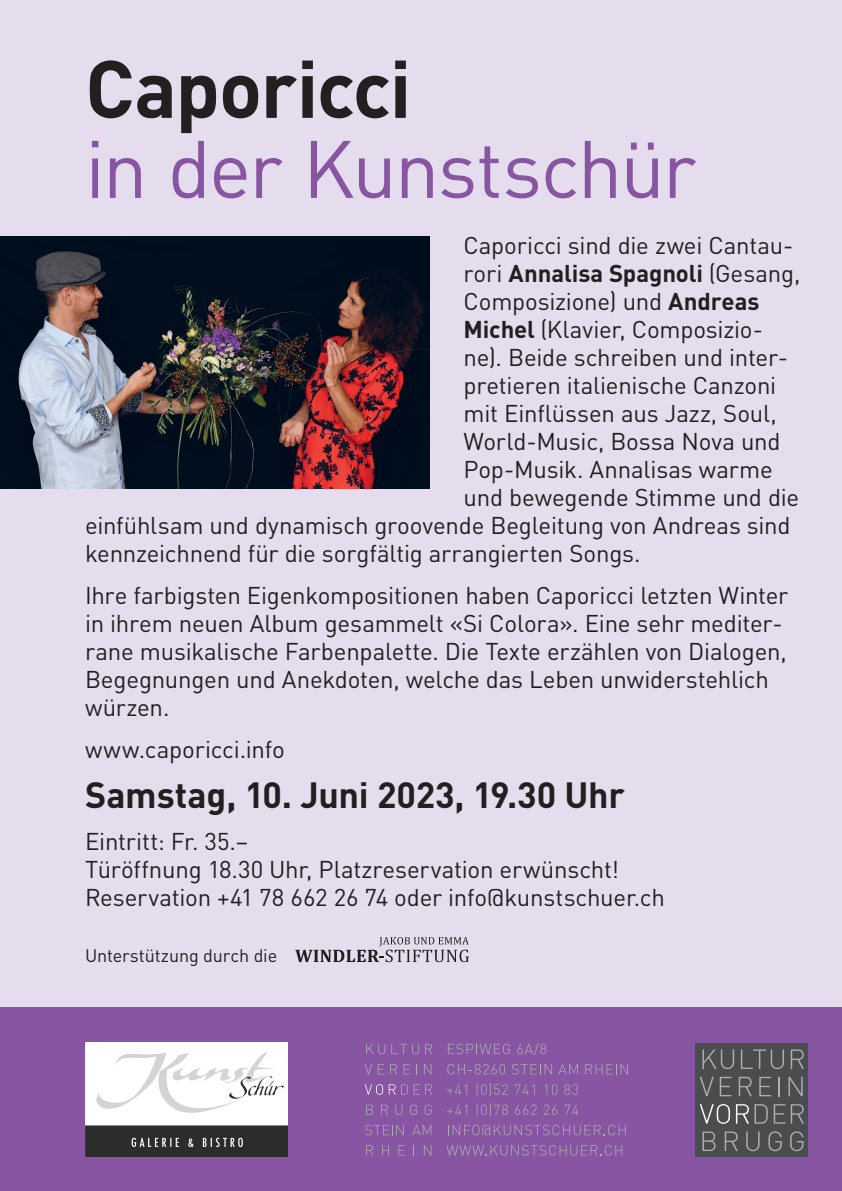
<style>
.page{position:relative;width:842px;height:1191px;background:#fff}
.page>*{position:absolute;margin:0;border:0;box-sizing:border-box;transform-origin:0 0}
.t1{font:80px "DIN Pro";letter-spacing:-.03em;color:#8755a2}
.t2{font:700 80px "DIN Pro";letter-spacing:-.02em;color:#231f20}
.t3{font:700 36px "DIN Pro";letter-spacing:-.01em;color:#231f20}
.t4{font:24px/28px "DIN Pro";letter-spacing:-.01em;color:#231f20}
.t5{font:700 24px "DIN Pro";letter-spacing:-.005em;color:#231f20}
.t6{font:18px "DIN Pro";letter-spacing:-.01em;color:#231f20}
.s1{font-weight:400}
.s2{font-weight:700}
</style>
<div class="page">
<div style="left:0;top:1006px;width:842px;height:185px;background:#8755a2"></div>
<div style="left:0;top:0;width:842px;height:1006px;background:#e5dded"></div>
<svg style="left:295px;top:937px;width:174px;height:25px"></svg>
<div style="left:86px;top:1042px;width:202px;height:115px;background:#fff"></div>
<img style="left:86px;top:1052px;width:202px;height:105px">
<div style="left:695px;top:1043px;width:113px;height:114px;background:#4b4c4d"></div>
<svg style="left:702px;top:1049px;width:32px;height:20px"></svg>
<svg style="left:741px;top:1049px;width:43px;height:20px"></svg>
<svg style="left:791px;top:1049px;width:13px;height:20px"></svg>
<svg style="left:700px;top:1076px;width:14px;height:20px"></svg>
<svg style="left:720px;top:1076px;width:11px;height:20px"></svg>
<svg style="left:739px;top:1076px;width:13px;height:20px"></svg>
<svg style="left:759px;top:1076px;width:12px;height:20px"></svg>
<hr style="left:778px;top:1076px;width:2px;height:20px;background:#aeafb3">
<svg style="left:788px;top:1076px;width:15px;height:20px"></svg>
<svg style="left:700px;top:1104px;width:30px;height:19px"></svg>
<svg style="left:736px;top:1104px;width:32px;height:19px"></svg>
<svg style="left:774px;top:1104px;width:11px;height:19px"></svg>
<svg style="left:791px;top:1104px;width:13px;height:19px"></svg>
<svg style="left:702px;top:1131px;width:13px;height:20px"></svg>
<svg style="left:725px;top:1131px;width:13px;height:20px"></svg>
<svg style="left:746px;top:1131px;width:13px;height:20px"></svg>
<svg style="left:768px;top:1131px;width:14px;height:20px"></svg>
<svg style="left:790px;top:1131px;width:13px;height:20px"></svg>
<svg style="left:448px;top:1043px;width:62px;height:11px"></svg>
<svg style="left:517px;top:1042px;width:29px;height:13px"></svg>
<svg style="left:447px;top:1064px;width:58px;height:10px"></svg>
<svg style="left:512px;top:1064px;width:40px;height:10px"></svg>
<svg style="left:558px;top:1064px;width:20px;height:10px"></svg>
<svg style="left:585px;top:1064px;width:43px;height:10px"></svg>
<svg style="left:447px;top:1084px;width:20px;height:10px"></svg>
<svg style="left:477px;top:1083px;width:31px;height:13px"></svg>
<svg style="left:515px;top:1084px;width:20px;height:10px"></svg>
<svg style="left:545px;top:1084px;width:12px;height:10px"></svg>
<svg style="left:564px;top:1084px;width:14px;height:10px"></svg>
<svg style="left:447px;top:1104px;width:20px;height:11px"></svg>
<svg style="left:477px;top:1103px;width:31px;height:13px"></svg>
<svg style="left:515px;top:1104px;width:22px;height:11px"></svg>
<svg style="left:544px;top:1104px;width:13px;height:11px"></svg>
<svg style="left:565px;top:1104px;width:13px;height:11px"></svg>
<svg style="left:448px;top:1124px;width:178px;height:11px"></svg>
<svg style="left:447px;top:1145px;width:175px;height:10px"></svg>
<svg style="left:366px;top:1043px;width:19px;height:11px"></svg>
<svg style="left:391px;top:1043px;width:28px;height:11px"></svg>
<svg style="left:425px;top:1043px;width:7px;height:11px"></svg>
<svg style="left:365px;top:1064px;width:7px;height:10px"></svg>
<svg style="left:378px;top:1064px;width:6px;height:10px"></svg>
<svg style="left:390px;top:1064px;width:7px;height:10px"></svg>
<svg style="left:404px;top:1064px;width:6px;height:10px"></svg>
<svg style="left:424px;top:1064px;width:7px;height:10px"></svg>
<svg style="left:365px;top:1084px;width:18px;height:10px"></svg>
<svg style="left:389px;top:1084px;width:19px;height:10px"></svg>
<svg style="left:414px;top:1084px;width:18px;height:10px"></svg>
<svg style="left:366px;top:1104px;width:7px;height:11px"></svg>
<svg style="left:381px;top:1104px;width:7px;height:11px"></svg>
<svg style="left:395px;top:1104px;width:7px;height:11px"></svg>
<svg style="left:410px;top:1104px;width:7px;height:11px"></svg>
<svg style="left:425px;top:1104px;width:7px;height:11px"></svg>
<svg style="left:365px;top:1124px;width:39px;height:11px"></svg>
<svg style="left:412px;top:1125px;width:19px;height:10px"></svg>
<svg style="left:366px;top:1145px;width:7px;height:10px"></svg>
<svg style="left:382px;top:1145px;width:7px;height:10px"></svg>
<svg style="left:398px;top:1145px;width:7px;height:10px"></svg>
<svg style="left:424px;top:1145px;width:7px;height:10px"></svg>
<img style="left:0;top:236px;width:429px;height:253px">
<h1 class="t2" style="left:85px;top:35px;width:328px">Caporicci</h1>
<h1 class="t1" style="left:85px;top:115px;width:613px">in der Kunstschür</h1>
<p class="t4" style="left:463px;top:230px;width:331px">Caporicci sind die zwei Cantau-</p>
<p class="t5" style="left:463px;top:257px;width:338px"><span class="s1">rori</span> Annalisa Spagnoli <span class="s1">(Gesang,</span></p>
<p class="t4" style="left:463px;top:286px;width:298px">Composizione) und <span class="s2">Andreas</span></p>
<p class="t4" style="left:463px;top:314px;width:301px"><span class="s2">Michel</span> (Klavier, Composizio-</p>
<p class="t4" style="left:463px;top:342px;width:326px">ne). Beide schreiben und inter-</p>
<p class="t4" style="left:463px;top:370px;width:314px">pretieren italienische Canzoni</p>
<p class="t4" style="left:463px;top:398px;width:315px">mit Einflüssen aus Jazz, Soul,</p>
<p class="t4" style="left:463px;top:426px;width:319px">World-Music, Bossa Nova und</p>
<p class="t4" style="left:463px;top:454px;width:311px">Pop-Musik. Annalisas warme</p>
<p class="t4" style="left:463px;top:482px;width:337px">und bewegende Stimme und die</p>
<p class="t4" style="left:85px;top:510px;width:707px">einfühlsam und dynamisch groovende Begleitung von Andreas sind</p>
<p class="t4" style="left:85px;top:538px;width:557px">kennzeichnend für die sorgfältig arrangierten Songs.</p>
<p class="t4" style="left:85px;top:580px;width:705px">Ihre farbigsten Eigenkompositionen haben Caporicci letzten Winter in ihrem neuen Album gesammelt «Si Colora». Eine sehr mediter&shy;rane musikalische Farbenpalette. Die Texte erzählen von Dialogen, Begegnungen und Anekdoten, welche das Leben unwiderstehlich würzen.</p>
<p class="t4" style="left:85px;top:734px;width:201px">www.caporicci.info</p>
<h2 class="t3" style="left:85px;top:770px;width:541px">Samstag, 10. Juni 2023, 19.30 Uhr</h2>
<p class="t4" style="left:85px;top:826px;width:581px">Eintritt: Fr. 35.–<br>Türöffnung 18.30 Uhr, Platzreservation erwünscht!<br>Reservation +41 78 662 26 74 oder info@kunstschuer.ch</p>
<p class="t6" style="left:85px;top:943px;width:194px">Unterstützung durch die</p>
</div>
